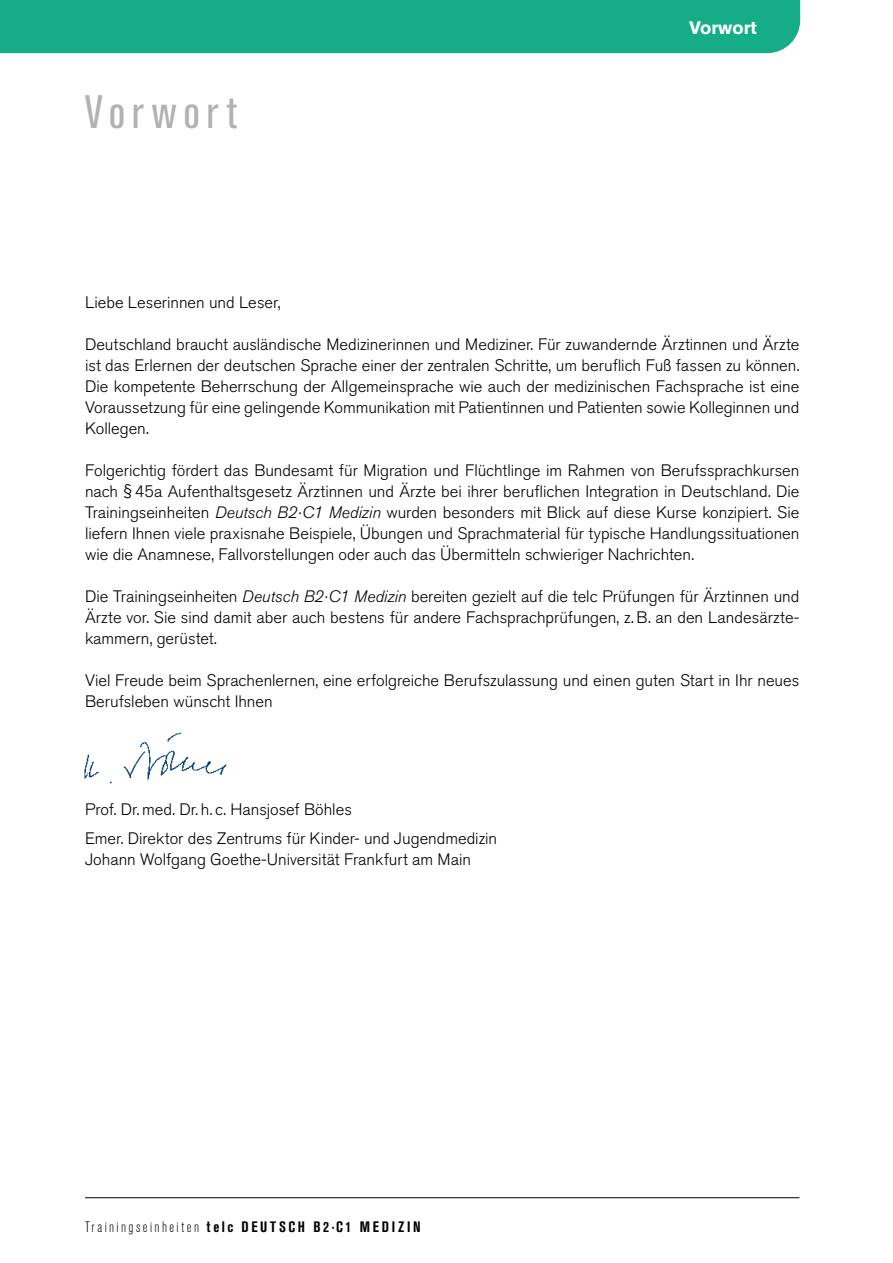
<style>
.page{position:relative;width:893px;height:1263px;background:#fff}
.page>*{position:absolute;margin:0;border:0;box-sizing:border-box;transform-origin:0 0}
._01_Überschrift_Test{font:condensed 46.5px "Akzidenz Grotesk Pro";letter-spacing:.15em;color:#b3b2b2}
.t1{font:700 18px "Akzidenz Grotesk Pro";color:#fff}
.FLIESSTEXT{font:300 16.5px/21px "Akzidenz Grotesk Pro";color:#000;text-align:justify}
.t2{font:700 condensed 15px "Akzidenz Grotesk Pro";letter-spacing:.175em;color:#000}
.s1{font-style:italic}
.s2{font-weight:300}
</style>
<div class="page">
<hr style="left:85px;top:1197px;width:714px;height:1px;background:#000">
<div style="left:0;top:0;width:800px;height:53px;background:#14ad88"></div>
<img style="left:84px;top:732px;width:143px;height:52px">
<p class="_01_Überschrift_Test" style="left:85px;top:82px;width:154px">Vorwort</p>
<p class="t1" style="left:689px;top:16px;width:69px">Vorwort</p>
<p class="FLIESSTEXT" style="left:85px;top:291px;width:197px">Liebe Leserinnen und Leser,</p>
<p class="FLIESSTEXT" style="left:85px;top:333px;width:716px">Deutschland braucht ausländische Medizinerinnen und Mediziner. Für zuwandernde Ärztinnen und Ärzte ist das Erlernen der deutschen Sprache einer der zentralen Schritte, um beruflich Fuß fassen zu können.<br>Die kompetente Beherrschung der Allgemeinsprache wie auch der medizinischen Fachsprache ist eine Voraussetzung für eine gelingende Kommunikation mit Patientinnen und Patienten sowie Kolleginnen und Kollegen.</p>
<p class="FLIESSTEXT" style="left:85px;top:459px;width:716px">Folgerichtig fördert das Bundesamt für Migration und Flüchtlinge im Rahmen von Berufssprachkursen nach § 45a Aufenthaltsgesetz Ärztinnen und Ärzte bei ihrer beruflichen Integration in Deutschland. Die Trainingseinheiten <span class="s1">Deutsch B2·C1 Medizin</span> wurden besonders mit Blick auf diese Kurse konzipiert. Sie liefern Ihnen viele praxisnahe Beispiele, Übungen und Sprachmaterial für typische Handlungssituationen wie die Anamnese, Fallvorstellungen oder auch das Übermitteln schwieriger Nachrichten.</p>
<p class="FLIESSTEXT" style="left:85px;top:585px;width:716px">Die Trainingseinheiten <span class="s1">Deutsch B2·C1 Medizin</span> bereiten gezielt auf die telc Prüfungen für Ärztinnen und Ärzte vor. Sie sind damit aber auch bestens für andere Fachsprachprüfungen, z. B. an den Landesärzte&shy;kammern, gerüstet.</p>
<p class="FLIESSTEXT" style="left:85px;top:669px;width:716px">Viel Freude beim Sprachenlernen, eine erfolgreiche Berufszulassung und einen guten Start in Ihr neues<br>Berufsleben wünscht Ihnen</p>
<p class="FLIESSTEXT" style="left:85px;top:798px;width:268px">Prof. Dr. med. Dr. h. c. Hansjosef Böhles</p>
<p class="FLIESSTEXT" style="left:85px;top:828px;width:414px">Emer. Direktor des Zentrums für Kinder- und Jugendmedizin<br>Johann Wolfgang Goethe-Universität Frankfurt am Main</p>
<p class="t2" style="left:85px;top:1217px;width:337px"><span class="s2">Trainingseinheiten</span> telc DEUTSCH B2·C1 MEDIZIN</p>
</div>
